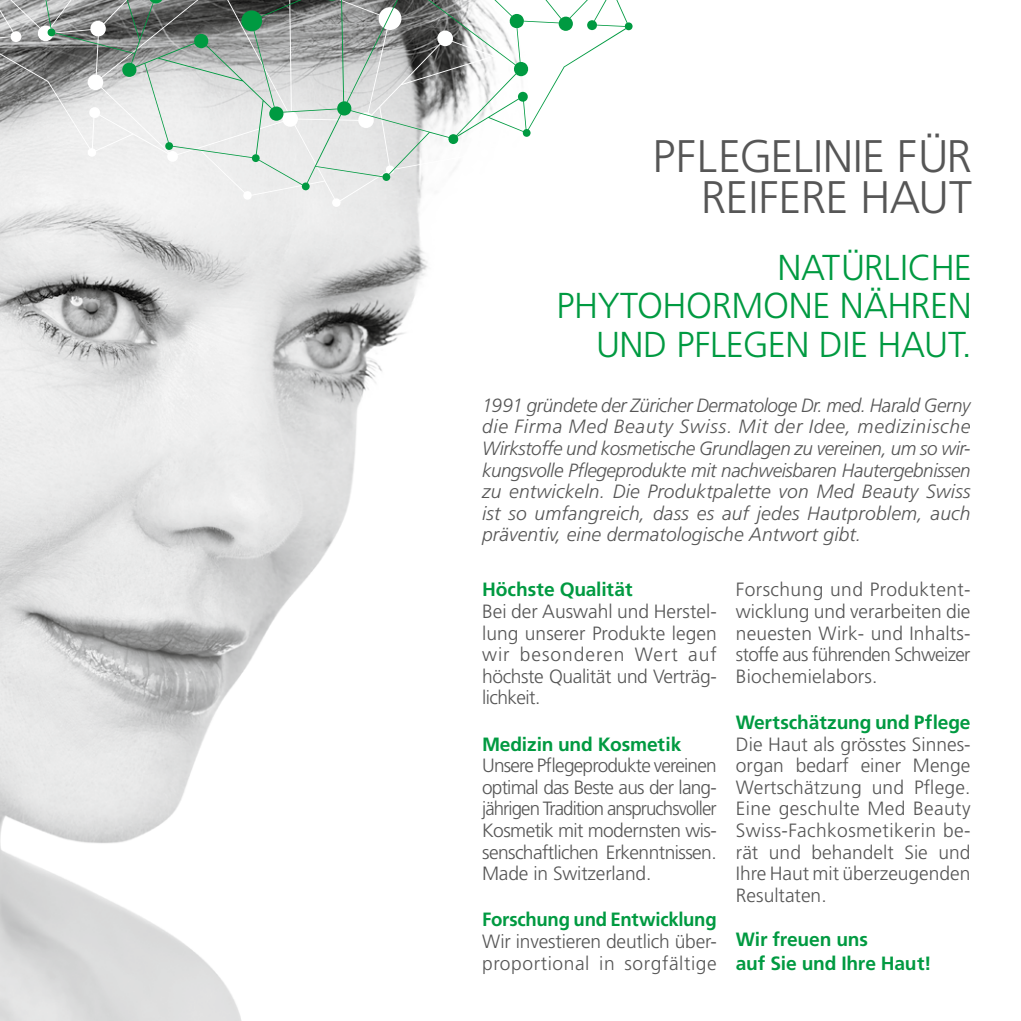
<style>
.page{position:relative;width:1021px;height:1021px;background:#fff}
.page>*{position:absolute;margin:0;border:0;box-sizing:border-box;transform-origin:0 0}
.t1{font:300 45.6px/40.8px "Frutiger LT Std";letter-spacing:-.01em;color:#565656;text-align:right}
.t2{font:300 36px/38.4px "Frutiger LT Std";letter-spacing:-.01em;color:#009a41;text-align:right}
.t3{font:300 19.2px/21.6px "Frutiger LT Std";letter-spacing:-.01em;color:#565656;text-align:justify}
.t4{font:italic 300 19.2px/21.6px "Frutiger LT Std";letter-spacing:.005em;color:#565656;text-align:justify}
.t5{font:700 19.2px/23px "Frutiger LT Std";letter-spacing:-.01em;color:#009a41}
.t6{font:300 19.2px/21.6px "Frutiger LT Std";letter-spacing:.015em;color:#565656}
</style>
<div class="page">
<img style="left:0;top:207px;width:428px;height:813px">
<svg style="left:269px;top:540px;width:159px;height:480px"></svg>
<svg style="left:0;top:0;width:422px;height:207px;fill:#efefef"></svg>
<svg style="left:2px;top:0;width:631px;height:190px"></svg>
<h1 class="t1" style="left:652px;top:136px;width:321px">PFLEGELINIE FÜR<br>REIFERE HAUT</h1>
<h2 class="t2" style="left:556px;top:249px;width:417px">NATÜRLICHE<br>PHYTOHORMONE NÄHREN<br>UND PFLEGEN DIE HAUT.</h2>
<p class="t4" style="left:482px;top:394px;width:490px">1991 gründete der Züricher Dermatologe Dr. med. Harald Gerny die Firma Med Beauty Swiss. Mit der Idee, medizinische Wirkstoffe und kosmetische Grundlagen zu vereinen, um so wir&shy;kungsvolle Pflegeprodukte mit nachweisbaren Hautergebnissen zu entwickeln. Die Produktpalette von Med Beauty Swiss ist so umfangreich, dass es auf jedes Hautproblem, auch präventiv, eine dermatologische Antwort gibt.</p>
<p class="t5" style="left:482px;top:578px;width:152px">Höchste Qualität</p>
<p class="t3" style="left:482px;top:600px;width:236px">Bei der Auswahl und Herstel&shy;lung unserer Produkte legen wir besonderen Wert auf höchste Qualität und Verträg&shy;lichkeit.</p>
<p class="t5" style="left:482px;top:732px;width:201px">Medizin und Kosmetik</p>
<p class="t3" style="left:482px;top:755px;width:236px">Unsere Pflegeprodukte vereinen optimal das Beste aus der lang&shy;jährigen Tradition anspruchsvoller Kosmetik mit modernsten wis&shy;senschaftlichen Erkenntnissen.<br>Made in Switzerland.</p>
<p class="t5" style="left:482px;top:908px;width:236px">Forschung und Entwicklung</p>
<p class="t6" style="left:482px;top:930px;width:236px">Wir investieren deutlich über&shy;proportional in sorgfältige</p>
<p class="t3" style="left:736px;top:579px;width:236px">Forschung und Produktent&shy;wicklung und verarbeiten die neuesten Wirk- und Inhalts&shy;stoffe aus führenden Schweizer Biochemielabors.</p>
<p class="t5" style="left:736px;top:710px;width:236px">Wertschätzung und Pflege</p>
<p class="t3" style="left:736px;top:733px;width:236px">Die Haut als grösstes Sinnes&shy;organ bedarf einer Menge Wertschätzung und Pflege.<br>Eine geschulte Med Beauty Swiss-Fachkosmetikerin be&shy;rät und behandelt Sie und Ihre Haut mit überzeugenden Resultaten.</p>
<p class="t5" style="left:736px;top:928px;width:197px">Wir freuen uns<br>auf Sie und Ihre Haut!</p>
</div>
